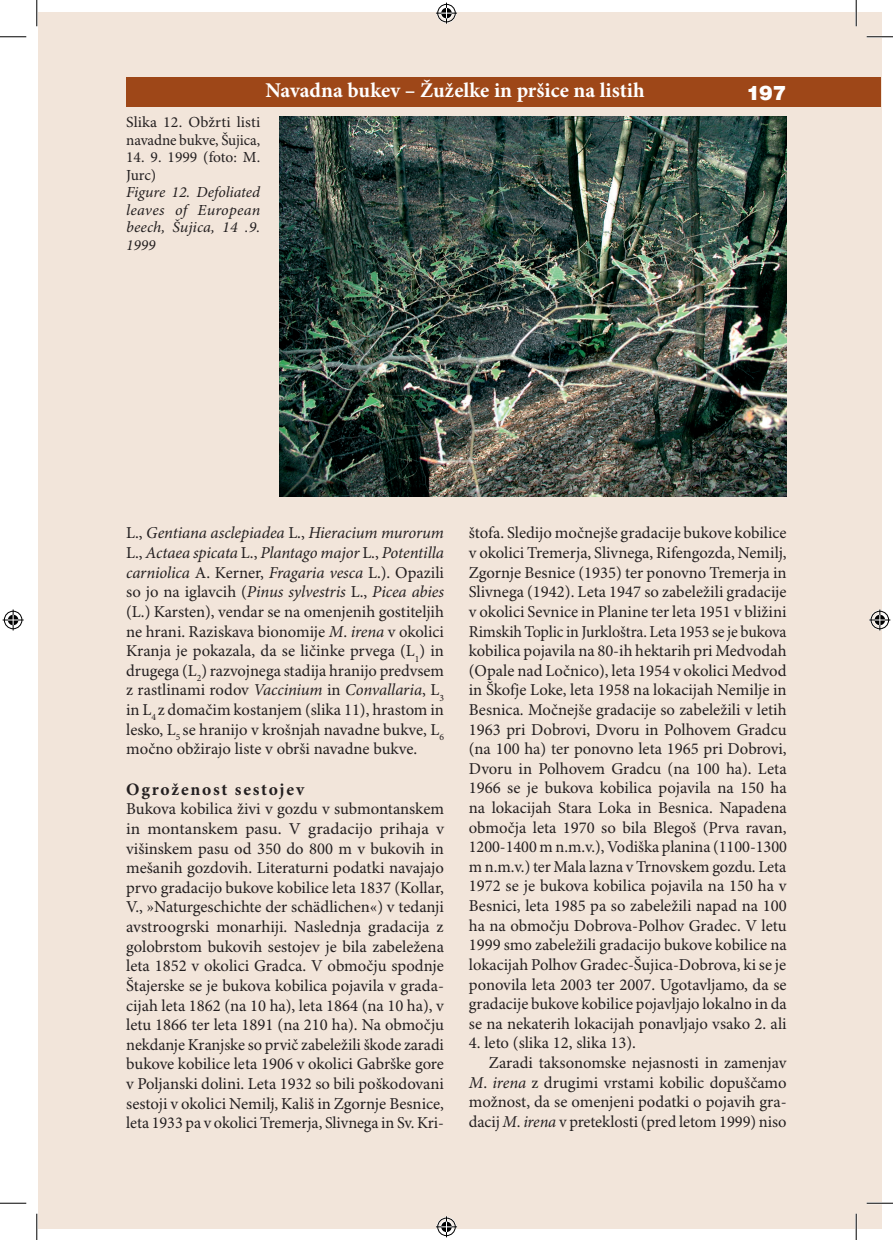
<style>
.page{position:relative;width:893px;height:1240px;background:#fff}
.page>*{position:absolute;margin:0;border:0;box-sizing:border-box;transform-origin:0 0}
.t1{font:700 21px "Minion Pro";color:#fff}
.t2{font:21px "Nimbus San DEE Blac";color:#fff}
.t3{font:700 17.5px "Minion Pro";letter-spacing:.1em;color:#231f20}
.t4{font:16.62px/19.6px "Minion Pro";letter-spacing:-.005em;color:#231f20;text-align:justify}
.t5{font:15.4px/17.5px "Minion Pro";color:#231f20}
.t6{font:italic 15.4px/17.5px "Minion Pro";letter-spacing:.005em;color:#231f20;text-align:justify}
.s1{font-style:italic}
</style>
<div class="page">
<div style="left:38px;top:12px;width:842px;height:1215px;background:#f2e5da"></div>
<div style="left:126px;top:77px;width:754px;height:30px;background:#9e4718"></div>
<img style="left:279px;top:116px;width:507px;height:380px">
<hr style="left:866px;top:36px;width:26px;height:2px;background:#fff">
<hr style="left:866px;top:1201px;width:26px;height:3px;background:#fff">
<hr style="left:854px;top:0;width:2px;height:26px;background:#fff">
<hr style="left:854px;top:1213px;width:2px;height:26px;background:#fff">
<svg style="left:0;top:36px;width:26px;height:1px"></svg>
<svg style="left:866px;top:36px;width:26px;height:1px"></svg>
<svg style="left:0;top:1202px;width:26px;height:1px"></svg>
<svg style="left:866px;top:1202px;width:26px;height:1px"></svg>
<svg style="left:36px;top:0;width:1px;height:26px"></svg>
<svg style="left:36px;top:1213px;width:1px;height:26px"></svg>
<svg style="left:855px;top:0;width:1px;height:26px"></svg>
<svg style="left:855px;top:1213px;width:1px;height:26px"></svg>
<svg style="left:436px;top:3px;width:21px;height:21px"></svg>
<svg style="left:436px;top:1216px;width:21px;height:21px"></svg>
<svg style="left:3px;top:609px;width:21px;height:21px"></svg>
<svg style="left:869px;top:609px;width:20px;height:21px"></svg>
<p class="t1" style="left:265px;top:78px;width:380px">Navadna bukev – Žuželke in pršice na listih</p>
<p class="t2" style="left:745px;top:81px;width:42px">197</p>
<p class="t5" style="left:126px;top:114px;width:135px">Slika 12. Obžrti listi navadne bukve, Šujica,</p>
<p class="t5" style="left:126px;top:149px;width:135px">14. 9. 1999 (foto: M.<br>Jurc)</p>
<p class="t6" style="left:126px;top:184px;width:135px">Figure 12. Defoliated leaves of European beech, Šujica, 14 .9.<br>1999</p>
<p class="t4" style="left:126px;top:524px;width:319px">L., <span class="s1">Gentiana asclepiadea</span> L., <span class="s1">Hieracium murorum </span>L., <span class="s1">Actaea spicata</span> L., <span class="s1">Plantago major</span> L., <span class="s1">Potentilla carniolica</span> A. Kerner, <span class="s1">Fragaria vesca</span> L.). Opazili so jo na iglavcih (<span class="s1">Pinus sylvestris</span> L., <span class="s1">Picea abies </span>(L.) Karsten), vendar se na omenjenih gostiteljih ne hrani. Raziskava bionomije <span class="s1">M</span>. <span class="s1">irena</span> v okolici Kranja je pokazala, da se ličinke prvega (L<sub>1</sub>) in drugega (L<sub>2</sub>) razvojnega stadija hranijo predvsem z rastlinami rodov <span class="s1">Vaccinium</span> in <span class="s1">Convallaria</span>, L<sub>3 </sub>in L<sub>4</sub> z domačim kostanjem (slika 11), hrastom in lesko, L<sub>5</sub> se hranijo v krošnjah navadne bukve, L<sub>6 </sub>močno obžirajo liste v obrši navadne bukve.</p>
<p class="t3" style="left:126px;top:778px;width:179px">Ogroženost sestojev</p>
<p class="t4" style="left:126px;top:800px;width:319px">Bukova kobilica živi v gozdu v submontanskem in montanskem pasu. V gradacijo prihaja v višinskem pasu od 350 do 800 m v bukovih in mešanih gozdovih. Literaturni podatki navajajo prvo gradacijo bukove kobilice leta 1837 (Kollar, V., »Naturgeschichte der schädlichen«) v tedanji avstroogrski monarhiji. Naslednja gradacija z golobrstom bukovih sestojev je bila zabeležena leta 1852 v okolici Gradca. V območju spodnje Štajerske se je bukova kobilica pojavila v grada&shy;cijah leta 1862 (na 10 ha), leta 1864 (na 10 ha), v letu 1866 ter leta 1891 (na 210 ha). Na območju nekdanje Kranjske so prvič zabeležili škode zaradi bukove kobilice leta 1906 v okolici Gabrške gore v Poljanski dolini. Leta 1932 so bili poškodovani sestoji v okolici Nemilj, Kališ in Zgornje Besnice, leta 1933 pa v okolici Tremerja, Slivnega in Sv. Kri-</p>
<p class="t4" style="left:468px;top:524px;width:319px">štofa. Sledijo močnejše gradacije bukove kobilice v okolici Tremerja, Slivnega, Rifengozda, Nemilj, Zgornje Besnice (1935) ter ponovno Tremerja in Slivnega (1942). Leta 1947 so zabeležili gradacije v okolici Sevnice in Planine ter leta 1951 v bližini Rimskih Toplic in Jurkloštra. Leta 1953 se je bukova kobilica pojavila na 80-ih hektarih pri Medvodah (Opale nad Ločnico), leta 1954 v okolici Medvod in Škofje Loke, leta 1958 na lokacijah Nemilje in Besnica. Močnejše gradacije so zabeležili v letih 1963 pri Dobrovi, Dvoru in Polhovem Gradcu (na 100 ha) ter ponovno leta 1965 pri Dobrovi, Dvoru in Polhovem Gradcu (na 100 ha). Leta 1966 se je bukova kobilica pojavila na 150 ha na lokacijah Stara Loka in Besnica. Napadena območja leta 1970 so bila Blegoš (Prva ravan, 1200-1400 m n.m.v.), Vodiška planina (1100-1300 m n.m.v.) ter Mala lazna v Trnovskem gozdu. Leta 1972 se je bukova kobilica pojavila na 150 ha v Besnici, leta 1985 pa so zabeležili napad na 100 ha na območju Dobrova-Polhov Gradec. V letu 1999 smo zabeležili gradacijo bukove kobilice na lokacijah Polhov Gradec-Šujica-Dobrova, ki se je ponovila leta 2003 ter 2007. Ugotavljamo, da se gradacije bukove kobilice pojavljajo lokalno in da se na nekaterih lokacijah ponavljajo vsako 2. ali</p>
<p class="t4" style="left:468px;top:1033px;width:168px">4. leto (slika 12, slika 13).</p>
<p class="t4" style="left:488px;top:1053px;width:299px">Zaradi taksonomske nejasnosti in zamenjav</p>
<p class="t4" style="left:468px;top:1073px;width:319px"><span class="s1">M</span>. <span class="s1">irena</span> z drugimi vrstami kobilic dopuščamo</p>
<p class="t4" style="left:468px;top:1092px;width:319px">možnost, da se omenjeni podatki o pojavih gra-</p>
<p class="t4" style="left:468px;top:1112px;width:319px">dacij <span class="s1">M</span>. <span class="s1">irena</span> v preteklosti (pred letom 1999) niso</p>
</div>
